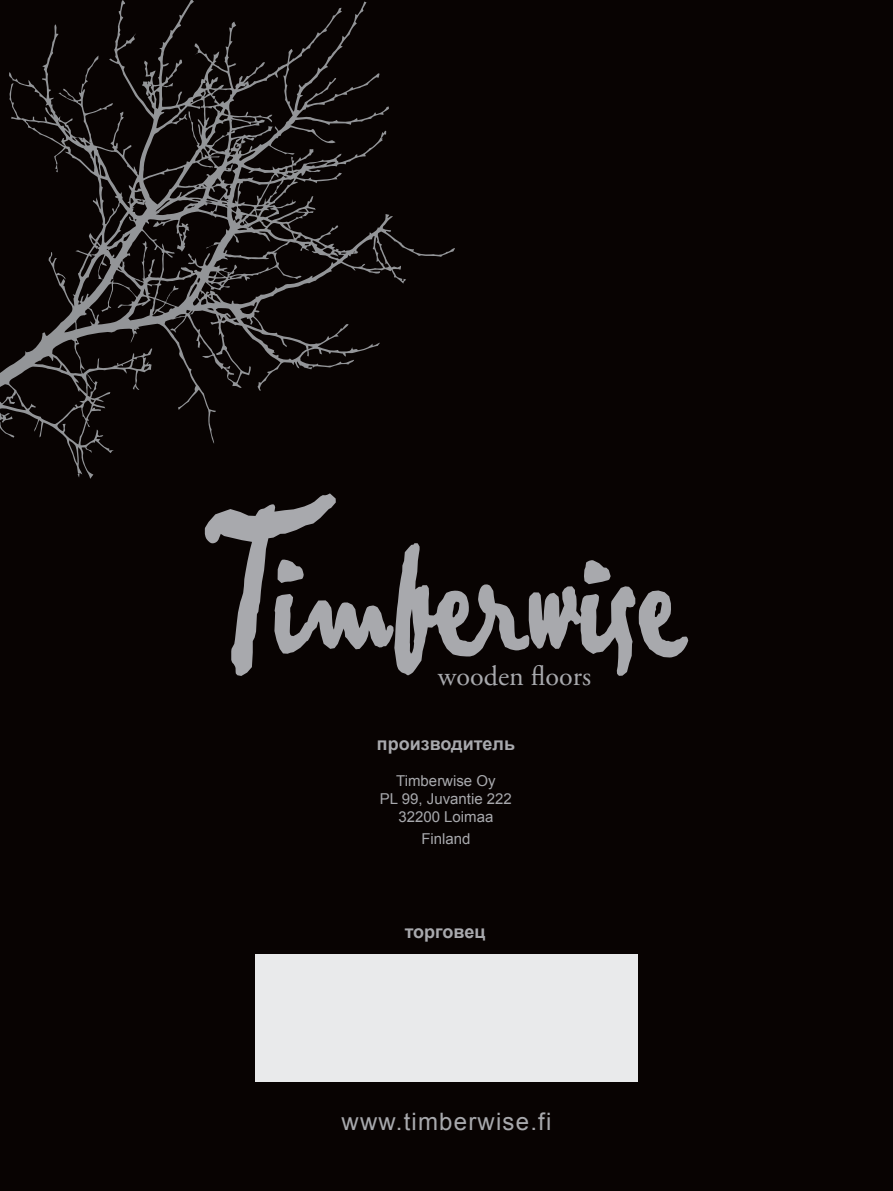
<style>
.page{position:relative;width:893px;height:1191px;background:#080302}
.page>*{position:absolute;margin:0;border:0;box-sizing:border-box;transform-origin:0 0}
.t1{font:28.05px "Adobe Garamond Pro";color:#a8a9ad}
.t2{font:24px "Arial";letter-spacing:.05em;color:#a8a9ad}
.t3{font:700 18px "Arial";color:#a8a9ad}
.t4{font:15px "Arial";color:#a8a9ad}
</style>
<div class="page">
<svg style="left:209px;top:542px;width:479px;height:134px"></svg>
<svg style="left:0;top:0;width:455px;height:542px"></svg>
<div style="left:255px;top:954px;width:383px;height:128px;background:#e9eaeb"></div>
<p class="t1" style="left:438px;top:659px;width:155px">wooden floors</p>
<p class="t3" style="left:377px;top:732px;width:140px">производитель</p>
<p class="t4" style="left:396px;top:771px;width:101px">Timberwise Oy</p>
<p class="t4" style="left:380px;top:789px;width:134px">PL 99, Juvantie 222</p>
<p class="t4" style="left:398px;top:807px;width:97px">32200 Loimaa</p>
<p class="t4" style="left:421px;top:829px;width:51px">Finland</p>
<p class="t3" style="left:405px;top:919px;width:82px">торговец</p>
<p class="t2" style="left:342px;top:1105px;width:211px">www.timberwise.fi</p>
</div>
